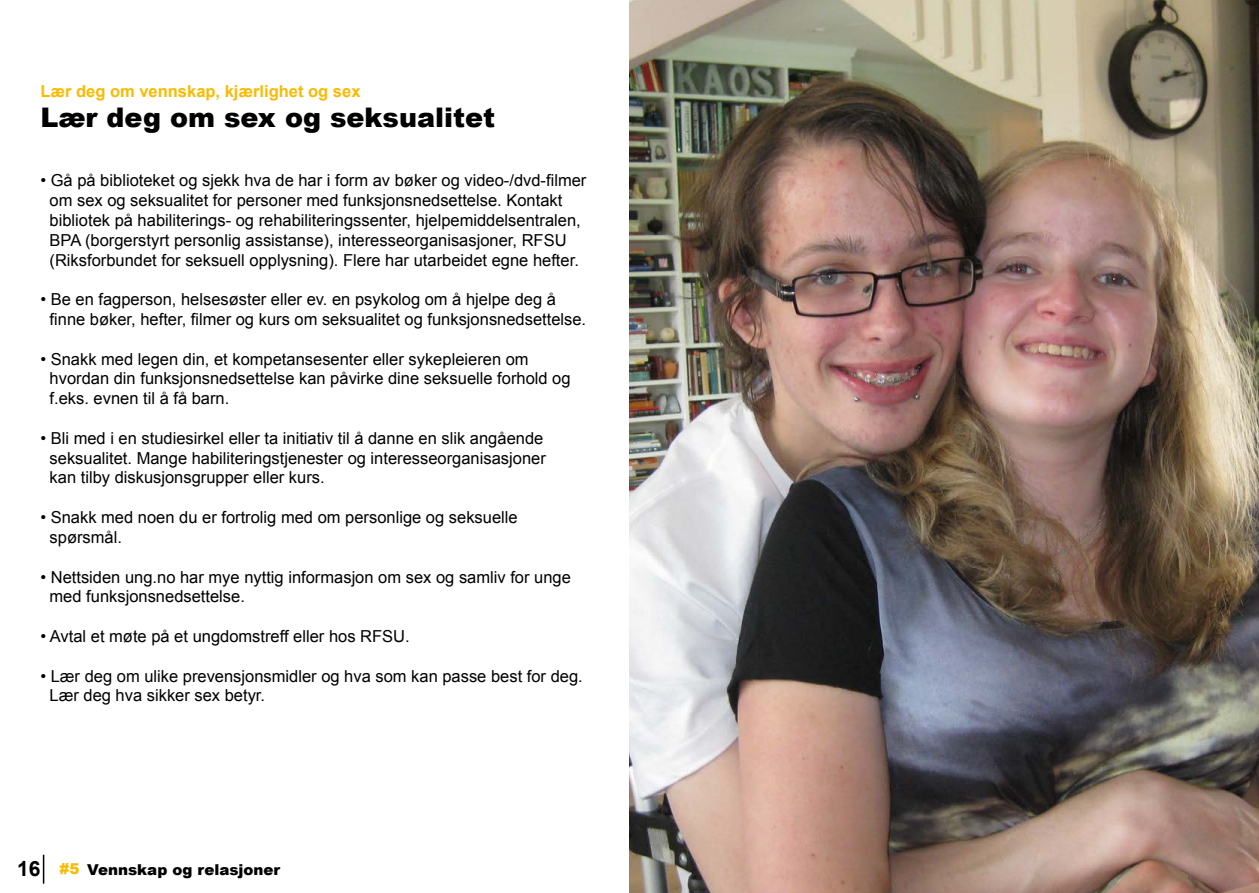
<style>
.page{position:relative;width:1259px;height:893px;background:#fff}
.page>*{position:absolute;margin:0;border:0;box-sizing:border-box;transform-origin:0 0}
.t1{font:900 27px "Arial";color:#000}
.t2{font:16.5px/19.8px "Arial";color:#000}
.t3{font:700 16.5px "Arial";color:#fbba00}
.t4{font:900 15px "Arial";color:#000}
.s1{font-weight:700;font-size:21px}
.s2{color:#fbba00}
</style>
<div class="page">
<svg style="left:43px;top:855px;width:1px;height:29px"></svg>
<img style="left:629px;top:0;width:630px;height:893px">
<p class="t3" style="left:40px;top:80px;width:322px">Lær deg om vennskap, kjærlighet og sex</p>
<h1 class="t1" style="left:40px;top:98px;width:456px">Lær deg om sex og seksualitet</h1>
<p class="t2" style="left:50px;top:171px;width:538px;text-indent:-9px">• Gå på biblioteket og sjekk hva de har i form av bøker og video-/dvd-filmer om sex og seksualitet for personer med funksjonsnedsettelse. Kontakt bibliotek på habiliterings- og rehabiliteringssenter, hjelpemiddelsentralen, BPA (borgerstyrt personlig assistanse), interesseorganisasjoner, RFSU (Riksforbundet for seksuell opplysning). Flere har utarbeidet egne hefter.</p>
<p class="t2" style="left:50px;top:290px;width:538px;text-indent:-9px">• Be en fagperson, helsesøster eller ev. en psykolog om å hjelpe deg å finne bøker, hefter, filmer og kurs om seksualitet og funksjonsnedsettelse.</p>
<p class="t2" style="left:50px;top:349px;width:522px;text-indent:-9px">• Snakk med legen din, et kompetansesenter eller sykepleieren om hvordan din funksjonsnedsettelse kan påvirke dine seksuelle forhold og f.eks. evnen til å få barn.</p>
<p class="t2" style="left:50px;top:428px;width:498px;text-indent:-9px">• Bli med i en studiesirkel eller ta initiativ til å danne en slik angående seksualitet. Mange habiliteringstjenester og interesseorganisasjoner kan tilby diskusjonsgrupper eller kurs.</p>
<p class="t2" style="left:50px;top:508px;width:469px;text-indent:-9px">• Snakk med noen du er fortrolig med om personlige og seksuelle spørsmål.</p>
<p class="t2" style="left:50px;top:567px;width:523px;text-indent:-9px">• Nettsiden ung.no har mye nyttig informasjon om sex og samliv for unge med funksjonsnedsettelse.</p>
<p class="t2" style="left:40px;top:626px;width:371px">• Avtal et møte på et ungdomstreff eller hos RFSU.</p>
<p class="t2" style="left:50px;top:666px;width:535px;text-indent:-9px">• Lær deg om ulike prevensjonsmidler og hva som kan passe best for deg.<br>Lær deg hva sikker sex betyr.</p>
<p class="t4" style="left:17px;top:859px;width:265px"><span class="s1">16</span> <span class="s2">#5</span> Vennskap og relasjoner</p>
</div>
